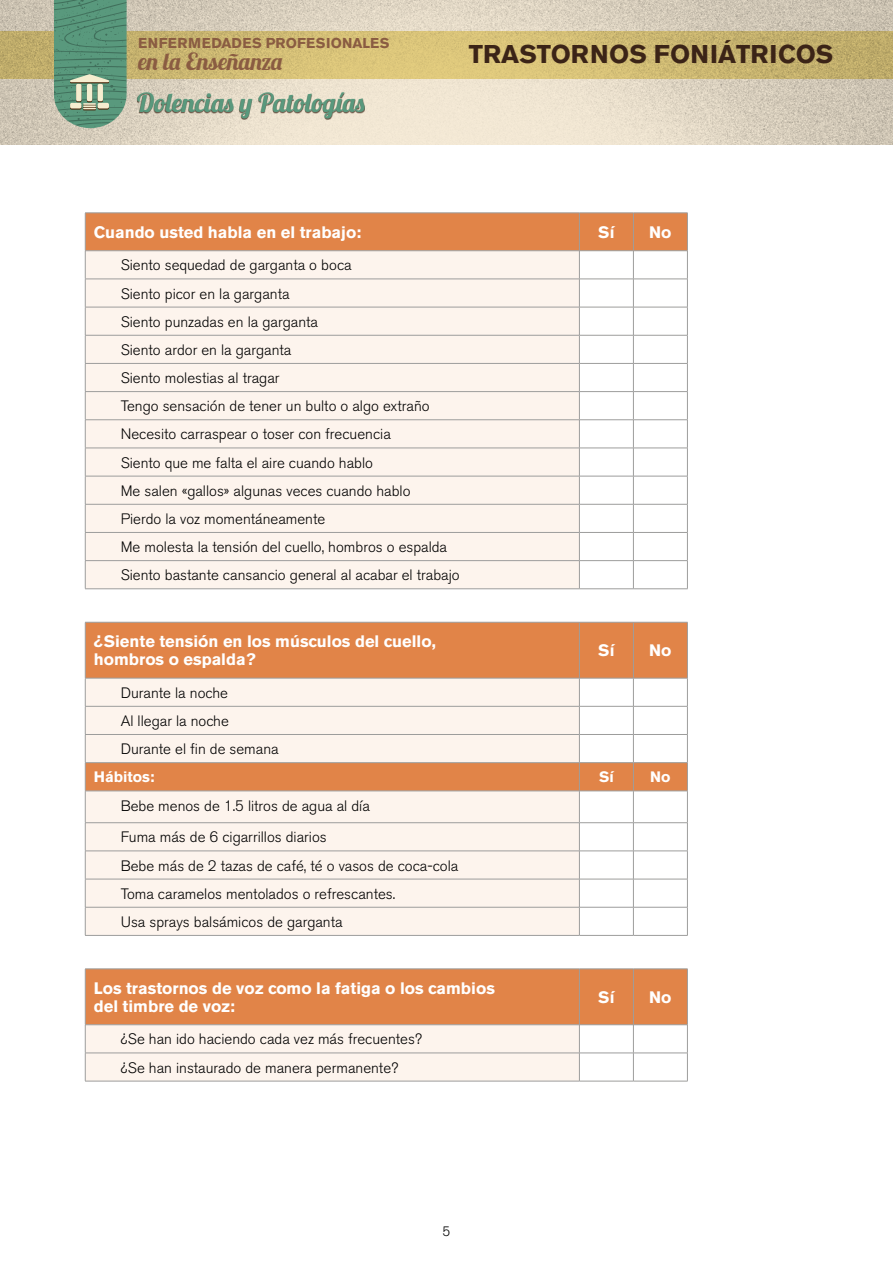
<style>
.page{position:relative;width:893px;height:1263px;background:#fff}
.page>*{position:absolute;margin:0;border:0;box-sizing:border-box;transform-origin:0 0}
.t1{font:26.25px "Lobster 1.3";color:#59997d}
.t2{font:700 25.5px "Akzidenz Grotesk BE";color:#3b2417}
.t3{font:23.7px "Lobster 1.3";color:#8a5c42}
.t4{font:700 16.5px/18px "Akzidenz Grotesk BE";color:#fff}
.t5{font:300 15px/28.2px "Akzidenz Grotesk BE";color:#000}
.t6{font:700 15px "Akzidenz Grotesk BE";color:#fff}
.t7{font:700 14.1px "Akzidenz Grotesk BE";letter-spacing:.04em;color:#8a5c42}
.t8{font:300 13.5px "Akzidenz Grotesk BE";color:#000}
</style>
<div class="page">
<img style="left:0;top:0;width:893px;height:145px">
<svg style="left:54px;top:0;width:73px;height:128px;background:#679a7f"></svg>
<div style="left:137px;top:93px;width:228px;height:27px;background:#3b2417;opacity:.75"></div>
<svg style="left:85px;top:213px;width:603px;height:375px;background:#f6e7dc"></svg>
<hr style="left:85px;top:588px;width:494px;height:1px;background:#9d9d9c">
<hr style="left:579px;top:588px;width:54px;height:1px;background:#9d9d9c">
<hr style="left:633px;top:588px;width:55px;height:1px;background:#9d9d9c">
<svg style="left:86px;top:623px;width:601px;height:168px;fill:#e18448"></svg>
<svg style="left:86px;top:679px;width:493px;height:256px;background:#f8e6da"></svg>
<hr style="left:85px;top:622px;width:494px;height:1px;background:#9d9d9c">
<hr style="left:85px;top:622px;width:1px;height:56px;background:#9d9d9c">
<hr style="left:579px;top:622px;width:54px;height:1px;background:#9d9d9c">
<hr style="left:579px;top:622px;width:1px;height:56px;background:#9d9d9c">
<hr style="left:633px;top:622px;width:55px;height:1px;background:#9d9d9c">
<hr style="left:633px;top:622px;width:1px;height:56px;background:#9d9d9c">
<hr style="left:687px;top:622px;width:1px;height:56px;background:#9d9d9c">
<hr style="left:85px;top:678px;width:494px;height:1px;background:#9d9d9c">
<hr style="left:579px;top:678px;width:54px;height:1px;background:#9d9d9c">
<hr style="left:633px;top:678px;width:55px;height:1px;background:#9d9d9c">
<hr style="left:85px;top:706px;width:494px;height:1px;background:#9d9d9c">
<hr style="left:579px;top:706px;width:54px;height:1px;background:#9d9d9c">
<hr style="left:633px;top:706px;width:55px;height:1px;background:#9d9d9c">
<hr style="left:85px;top:734px;width:494px;height:1px;background:#9d9d9c">
<hr style="left:579px;top:734px;width:54px;height:1px;background:#9d9d9c">
<hr style="left:633px;top:734px;width:55px;height:1px;background:#9d9d9c">
<hr style="left:85px;top:762px;width:494px;height:1px;background:#9d9d9c">
<svg style="left:85px;top:678px;width:1px;height:113px"></svg>
<hr style="left:579px;top:762px;width:54px;height:1px;background:#9d9d9c">
<svg style="left:579px;top:678px;width:1px;height:113px"></svg>
<hr style="left:633px;top:762px;width:55px;height:1px;background:#9d9d9c">
<svg style="left:633px;top:678px;width:1px;height:113px"></svg>
<svg style="left:687px;top:678px;width:1px;height:113px"></svg>
<hr style="left:85px;top:791px;width:494px;height:1px;background:#9d9d9c">
<hr style="left:85px;top:791px;width:1px;height:31px;background:#9d9d9c">
<hr style="left:579px;top:791px;width:54px;height:1px;background:#9d9d9c">
<hr style="left:579px;top:791px;width:1px;height:31px;background:#9d9d9c">
<hr style="left:633px;top:791px;width:55px;height:1px;background:#9d9d9c">
<hr style="left:633px;top:791px;width:1px;height:31px;background:#9d9d9c">
<hr style="left:687px;top:791px;width:1px;height:31px;background:#9d9d9c">
<hr style="left:85px;top:822px;width:494px;height:1px;background:#9d9d9c">
<hr style="left:579px;top:822px;width:54px;height:1px;background:#9d9d9c">
<hr style="left:633px;top:822px;width:55px;height:1px;background:#9d9d9c">
<hr style="left:85px;top:851px;width:494px;height:1px;background:#9d9d9c">
<hr style="left:579px;top:851px;width:54px;height:1px;background:#9d9d9c">
<hr style="left:633px;top:851px;width:55px;height:1px;background:#9d9d9c">
<hr style="left:85px;top:879px;width:494px;height:1px;background:#9d9d9c">
<hr style="left:579px;top:879px;width:54px;height:1px;background:#9d9d9c">
<hr style="left:633px;top:879px;width:55px;height:1px;background:#9d9d9c">
<hr style="left:85px;top:907px;width:494px;height:1px;background:#9d9d9c">
<svg style="left:85px;top:823px;width:1px;height:112px"></svg>
<hr style="left:579px;top:907px;width:54px;height:1px;background:#9d9d9c">
<svg style="left:579px;top:823px;width:1px;height:112px"></svg>
<hr style="left:633px;top:907px;width:55px;height:1px;background:#9d9d9c">
<svg style="left:633px;top:823px;width:1px;height:112px"></svg>
<svg style="left:687px;top:823px;width:1px;height:112px"></svg>
<hr style="left:85px;top:935px;width:494px;height:1px;background:#9d9d9c">
<hr style="left:579px;top:935px;width:54px;height:1px;background:#9d9d9c">
<hr style="left:633px;top:935px;width:55px;height:1px;background:#9d9d9c">
<hr style="left:85px;top:968px;width:494px;height:1px;background:#9d9d9c">
<hr style="left:579px;top:968px;width:54px;height:1px;background:#9d9d9c">
<hr style="left:633px;top:968px;width:55px;height:1px;background:#9d9d9c">
<svg style="left:85px;top:969px;width:603px;height:112px;background:#ecbb9b"></svg>
<hr style="left:85px;top:1081px;width:494px;height:1px;background:#9d9d9c">
<hr style="left:579px;top:1081px;width:54px;height:1px;background:#9d9d9c">
<hr style="left:633px;top:1081px;width:55px;height:1px;background:#9d9d9c">
<p class="t7" style="left:138px;top:35px;width:188px">ENFERMEDADES PROFESIONA</p>
<p class="t7" style="left:362px;top:35px;width:28px">LES</p>
<h3 class="t3" style="left:138px;top:47px;width:146px">en la Enseñanza</h3>
<h1 class="t1" style="left:137px;top:86px;width:230px">Dolencias y Patologías</h1>
<h2 class="t2" style="left:469px;top:39px;width:366px">Trastornos Foniátricos</h2>
<p class="t4" style="left:94px;top:223px;width:269px">Cuando usted habla en el trabajo:</p>
<p class="t4" style="left:598px;top:223px;width:18px">Sí</p>
<p class="t4" style="left:649px;top:223px;width:24px">No</p>
<p class="t5" style="left:121px;top:251px;width:340px">Siento sequedad de garganta o boca<br>Siento picor en la garganta<br>Siento punzadas en la garganta<br>Siento ardor en la garganta<br>Siento molestias al tragar<br>Tengo sensación de tener un bulto o algo extraño Necesito carraspear o toser con frecuencia<br>Siento que me falta el aire cuando hablo<br>Me salen «gallos» algunas veces cuando hablo<br>Pierdo la voz momentáneamente<br>Me molesta la tensión del cuello, hombros o espalda Siento bastante cansancio general al acabar el trabajo</p>
<p class="t4" style="left:94px;top:633px;width:344px">¿Siente tensión en los músculos del cuello, hombros o espalda?</p>
<p class="t4" style="left:598px;top:642px;width:18px">Sí</p>
<p class="t4" style="left:649px;top:642px;width:24px">No</p>
<p class="t5" style="left:121px;top:679px;width:159px">Durante la noche<br>Al llegar la noche<br>Durante el fin de semana</p>
<p class="t6" style="left:94px;top:768px;width:62px">Hábitos:</p>
<p class="t6" style="left:599px;top:768px;width:16px">Sí</p>
<p class="t6" style="left:650px;top:768px;width:22px">No</p>
<p class="t5" style="left:121px;top:790px;width:251px;line-height:31.8px">Bebe menos de 1.5 litros de agua al día<br>Fuma más de 6 cigarrillos diarios</p>
<p class="t5" style="left:121px;top:851px;width:339px">Bebe más de 2 tazas de café, té o vasos de coca-cola<br>Toma caramelos mentolados o refrescantes.<br>Usa sprays balsámicos de garganta</p>
<p class="t4" style="left:94px;top:979px;width:403px">Los trastornos de voz como la fatiga o los cambios del timbre de voz:</p>
<p class="t4" style="left:598px;top:988px;width:18px">Sí</p>
<p class="t4" style="left:649px;top:988px;width:24px">No</p>
<p class="t5" style="left:121px;top:1025px;width:303px">¿Se han ido haciendo cada vez más frecuentes? ¿Se han instaurado de manera permanente?</p>
<p class="t8" style="left:443px;top:1224px;width:9px">5</p>
</div>
